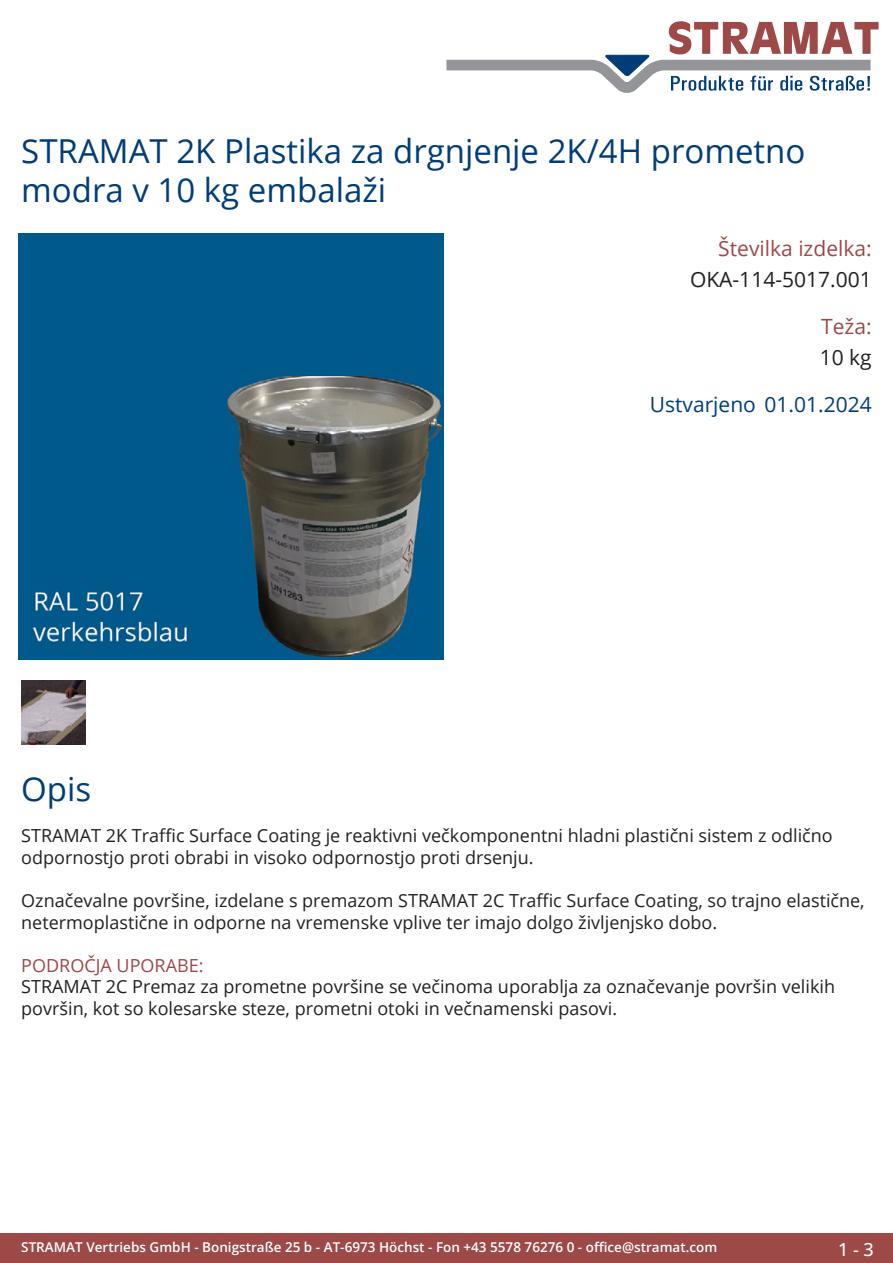
<style>
.page{position:relative;width:893px;height:1263px;background:#fff}
.page>*{position:absolute;margin:0;border:0;box-sizing:border-box;transform-origin:0 0}
.Produkttitel{font:33px/39.6px "Open Sans";color:#003d78}
.TechDaten_Überschrif{font:21px "Open Sans";color:#9c4948}
.TechDaten_Inhalt{font:21px "Open Sans";color:#231f20}
.Erstellungsdatum{font:21px "Open Sans";color:#003d78}
.Beschreibung_Text{font:18px/21.6px "Open Sans";color:#231f20}
.t1{font:500 18px "Open Sans";color:#fff}
.t2{font:600 13.5px "Open Sans";color:#fff}
.s1{color:#9c4948}
</style>
<div class="page">
<div style="left:0;top:1233px;width:893px;height:30px;background:#9c4948"></div>
<svg style="left:446px;top:21px;width:433px;height:72px"></svg>
<img style="left:18px;top:234px;width:425px;height:425px">
<img style="left:21px;top:680px;width:64px;height:64px">
<p class="Produkttitel" style="left:21px;top:130px;width:786px">STRAMAT 2K Plastika za drgnjenje 2K/4H prometno modra v 10 kg embalaži</p>
<p class="TechDaten_Überschrif" style="left:718px;top:234px;width:155px">Številka izdelka:</p>
<p class="TechDaten_Inhalt" style="left:690px;top:265px;width:183px">OKA-114-5017.001</p>
<p class="TechDaten_Überschrif" style="left:821px;top:312px;width:52px">Teža:</p>
<p class="TechDaten_Inhalt" style="left:820px;top:343px;width:54px">10 kg</p>
<p class="Erstellungsdatum" style="left:650px;top:390px;width:223px">Ustvarjeno 01.01.2024</p>
<p class="Produkttitel" style="left:21px;top:768px;width:72px">Opis</p>
<p class="Beschreibung_Text" style="left:21px;top:824px;width:813px">STRAMAT 2K Traffic Surface Coating je reaktivni večkomponentni hladni plastični sistem z odlično odpornostjo proti obrabi in visoko odpornostjo proti drsenju.</p>
<p class="Beschreibung_Text" style="left:21px;top:889px;width:845px">Označevalne površine, izdelane s premazom STRAMAT 2C Traffic Surface Coating, so trajno elastične, netermoplastične in odporne na vremenske vplive ter imajo dolgo življenjsko dobo.</p>
<p class="Beschreibung_Text" style="left:21px;top:954px;width:815px"><span class="s1">PODROČJA UPORABE:<br></span>STRAMAT 2C Premaz za prometne površine se večinoma uporablja za označevanje površin velikih površin, kot so kolesarske steze, prometni otoki in večnamenski pasovi.</p>
<p class="t2" style="left:21px;top:1238px;width:698px">STRAMAT Vertriebs GmbH - Bonigstraße 25 b - AT-6973 Höchst - Fon +43 5578 76276 0 - office@stramat.com</p>
<p class="t1" style="left:838px;top:1237px;width:37px">1 - 3</p>
</div>
